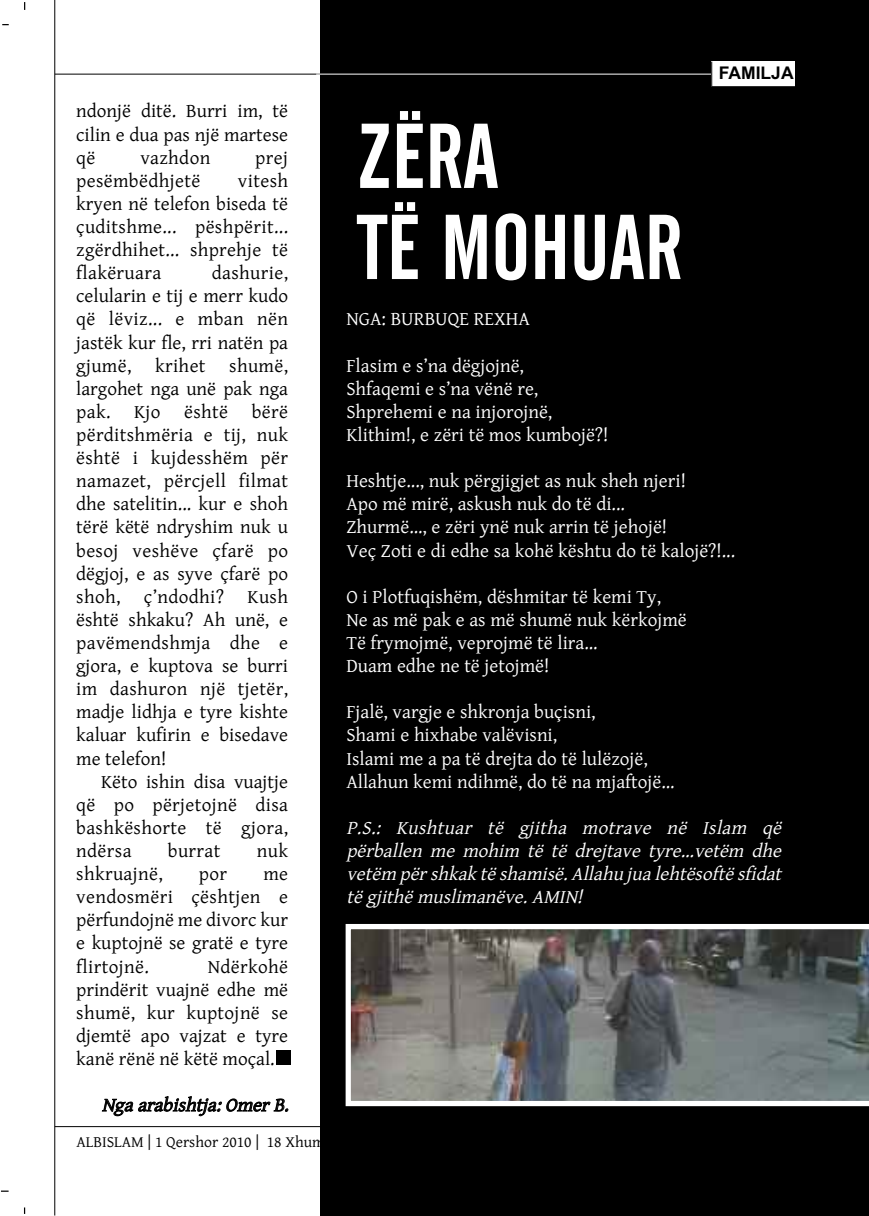
<style>
.page{position:relative;width:869px;height:1216px;background:#fff}
.page>*{position:absolute;margin:0;border:0;box-sizing:border-box;transform-origin:0 0}
.t1{font:91px/91px "Alternate Gothic No 2 BT";color:#fff}
.t2{font:19.25px/23.1px "Gentium Alt";color:#000;text-align:justify}
.t3{font:19.25px/23.1px "Gentium Alt";color:#fff}
.t4{font:italic 19.25px/23.1px "Gentium Alt";color:#fff;text-align:justify}
.t5{font:19.25px "Gentium Alt";letter-spacing:.02em;color:#000}
.t6{font:italic 19.25px "Gentium Alt";color:#000}
.t7{font:700 17.5px "Arial";color:#000}
.t8{font:15.75px "Gentium Alt";color:#000}
</style>
<div class="page">
<div style="left:320px;top:0;width:548px;height:1215px;background:#000"></div>
<hr style="left:54px;top:0;width:1px;height:1215px;background:#000">
<hr style="left:55px;top:1126px;width:739px;height:1px;background:#000">
<hr style="left:55px;top:74px;width:739px;height:1px;background:#000">
<hr style="left:316px;top:74px;width:478px;height:1px;background:#fff">
<div style="left:711px;top:62px;width:84px;height:25px;background:#fff"></div>
<svg style="left:711px;top:62px;width:1px;height:24px"></svg>
<hr style="left:711px;top:86px;width:84px;height:1px;background:#000">
<svg style="left:345px;top:924px;width:523px;height:182px;background:#737575"></svg>
<div style="left:276px;top:1050px;width:15px;height:15px;background:#000"></div>
<p class="t2" style="left:76px;top:99px;width:213px">ndonjë ditë. Burri im, të cilin e dua pas një martese që</p>
<p class="t5" style="left:140px;top:146px;width:71px">vazhdon</p>
<p class="t2" style="left:255px;top:145px;width:34px">prej</p>
<p class="t5" style="left:76px;top:169px;width:125px">pesëmbëdhjetë</p>
<p class="t2" style="left:76px;top:168px;width:213px;text-indent:162px">vitesh kryen në telefon biseda të çuditshme... pëshpërit... zgërdhihet... shprehje të flakëruara</p>
<p class="t2" style="left:76px;top:261px;width:213px;text-indent:136px">dashurie, celularin e tij e merr kudo që lëviz... e mban nën jastëk kur fle, rri natën pa gjumë, krihet shumë, largohet nga unë pak nga pak. Kjo është bërë përditshmëria e tij, nuk është i kujdesshëm për namazet, përcjell filmat dhe satelitin... kur e shoh tërë këtë ndryshim nuk u besoj veshëve çfarë po dëgjoj, e as syve çfarë po shoh, ç’ndodhi? Kush është shkaku? Ah unë, e pavëmendshmja dhe e gjora, e kuptova se burri im dashuron një tjetër, madje lidhja e tyre kishte kaluar kufirin e bisedave me telefon!</p>
<p class="t2" style="left:76px;top:769px;width:213px;text-indent:25px">Këto ishin disa vuajtje që po përjetojnë disa bashkëshorte të gjora, ndërsa</p>
<p class="t2" style="left:168px;top:838px;width:54px">burrat</p>
<p class="t2" style="left:257px;top:838px;width:33px">nuk</p>
<p class="t5" style="left:76px;top:862px;width:88px">shkruajnë,</p>
<p class="t2" style="left:199px;top:861px;width:30px">por</p>
<p class="t2" style="left:76px;top:861px;width:213px;text-indent:187px">me vendosmëri çështjen e përfundojnë me divorc kur e kuptojnë se gratë e tyre flirtojnë.</p>
<p class="t2" style="left:76px;top:954px;width:213px;text-indent:131px">Ndërkohë prindërit vuajnë edhe më shumë, kur kuptojnë se djemtë apo vajzat e tyre kanë rënë në këtë moçal.</p>
<p class="t6" style="left:102px;top:1093px;width:193px">Ngaarabishtja:OmerB.</p>
<h1 class="t1" style="left:357px;top:111px;width:326px">ZËRA<br>TË MOHUAR</h1>
<p class="t7" style="left:718px;top:62px;width:76px">FAMILJA</p>
<p class="t3" style="left:346px;top:307px;width:185px">NGA: BURBUQE REXHA</p>
<p class="t3" style="left:346px;top:353px;width:263px">Flasim e s’na dëgjojnë,<br>Shfaqemi e s’na vënë re,<br>Shprehemi e na injorojnë,<br>Klithim!, e zëri të mos kumbojë?!</p>
<p class="t3" style="left:346px;top:469px;width:390px">Heshtje..., nuk përgjigjet as nuk sheh njeri!<br>Apo më mirë, askush nuk do të di...<br>Zhurmë..., e zëri ynë nuk arrin të jehojë!<br>Veç Zoti e di edhe sa kohë kështu do të kalojë?!...</p>
<p class="t3" style="left:346px;top:584px;width:341px">O i Plotfuqishëm, dëshmitar të kemi Ty,<br>Ne as më pak e as më shumë nuk kërkojmë<br>Të frymojmë, veprojmë të lira...<br>Duam edhe ne të jetojmë!</p>
<p class="t3" style="left:346px;top:700px;width:329px">Fjalë, vargje e shkronja buçisni,<br>Shami e hixhabe valëvisni,<br>Islami me a pa të drejta do të lulëzojë, Allahun kemi ndihmë, do të na mjaftojë...</p>
<p class="t4" style="left:346px;top:815px;width:441px">P.S.: Kushtuar të gjitha motrave në Islam që përballen me mohim të të drejtave tyre...vetëm dhe vetëm për shkak të shamisë. Allahu jua lehtësoftë sfidat të gj ithë muslimanëve. AMIN!</p>
<p class="t8" style="left:76px;top:1132px;width:347px">ALBISLAM | 1 Qershor 2010 | 18 Xhumade Thani 1431</p>
</div>
